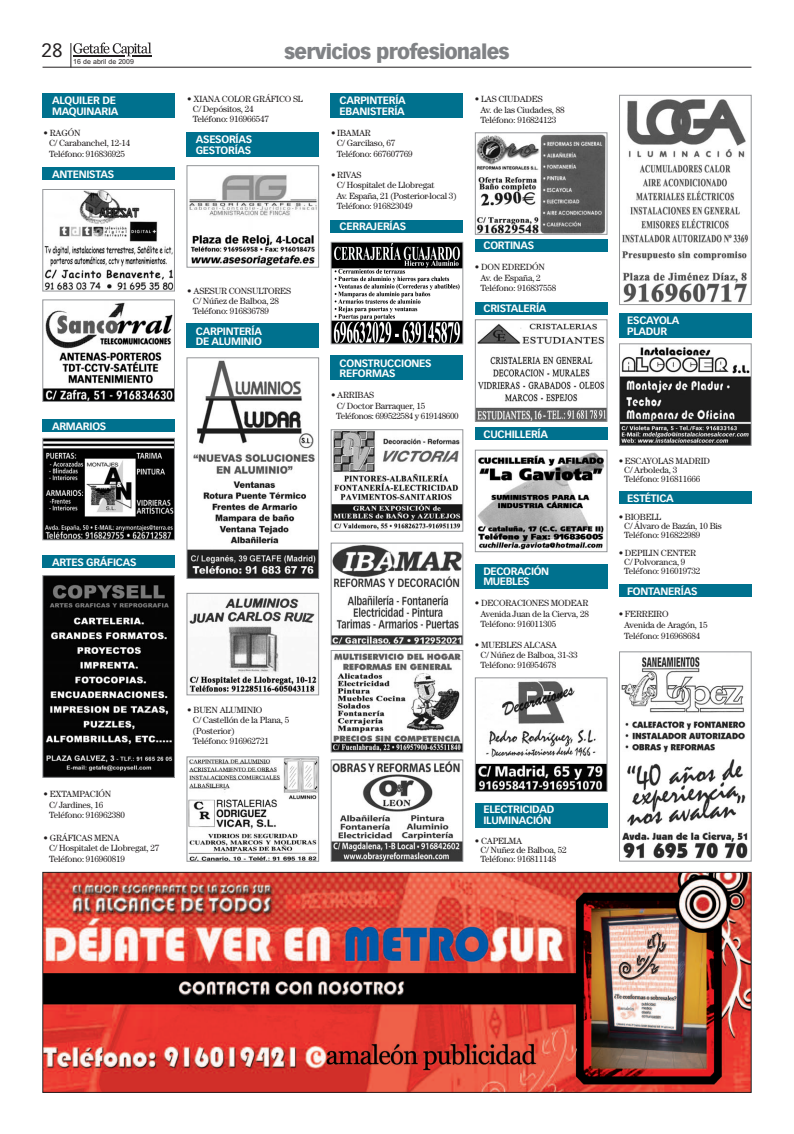
<style>
.page{position:relative;width:794px;height:1134px;background:#fff}
.page>*{position:absolute;margin:0;border:0;box-sizing:border-box;transform-origin:0 0}
.t1{font:900 20px "Vectora LH";letter-spacing:-.035em;color:#808285}
.t2{font:19px "Vectora LH";color:#231f20}
.t3{font:700 10.5px/10.5px "Vectora LH";letter-spacing:-.025em;color:#fff}
.t4{font:9px/10.5px "Century";letter-spacing:-.02em;color:#231f20}
.t5{font:7px "Arial";color:#231f20}
</style>
<div class="page">
<div style="left:475px;top:239px;width:132px;height:13px;background:#00718e"></div>
<div style="left:475px;top:302px;width:132px;height:12px;background:#00718e"></div>
<div style="left:475px;top:427px;width:132px;height:13px;background:#00718e"></div>
<div style="left:475px;top:564px;width:132px;height:24px;background:#00718e"></div>
<div style="left:475px;top:803px;width:132px;height:24px;background:#00718e"></div>
<div style="left:619px;top:314px;width:132px;height:24px;background:#00718e"></div>
<div style="left:619px;top:491px;width:132px;height:13px;background:#00718e"></div>
<div style="left:619px;top:584px;width:132px;height:13px;background:#00718e"></div>
<div style="left:331px;top:93px;width:132px;height:25px;background:#00718e"></div>
<div style="left:331px;top:220px;width:132px;height:12px;background:#00718e"></div>
<div style="left:331px;top:356px;width:132px;height:24px;background:#00718e"></div>
<div style="left:187px;top:132px;width:132px;height:24px;background:#00718e"></div>
<div style="left:187px;top:324px;width:132px;height:24px;background:#00718e"></div>
<div style="left:43px;top:93px;width:132px;height:25px;background:#00718e"></div>
<div style="left:43px;top:167px;width:132px;height:13px;background:#00718e"></div>
<div style="left:43px;top:419px;width:132px;height:13px;background:#00718e"></div>
<div style="left:43px;top:555px;width:132px;height:13px;background:#00718e"></div>
<hr style="left:43px;top:67px;width:708px;height:1px;background:#231f20">
<svg style="left:70px;top:43px;width:81px;height:24px"></svg>
<img style="left:45px;top:874px;width:704px;height:217px">
<div style="left:43px;top:872px;width:708px;height:221px;border:1px solid #231f20"></div>
<img style="left:45px;top:191px;width:128px;height:98px">
<div style="left:43px;top:189px;width:132px;height:102px;border:1px solid #939598"></div>
<img style="left:45px;top:302px;width:128px;height:98px">
<div style="left:43px;top:300px;width:132px;height:102px;border:1px solid #939598"></div>
<img style="left:45px;top:440px;width:128px;height:98px">
<div style="left:43px;top:438px;width:132px;height:102px;border:1px solid #939598"></div>
<img style="left:45px;top:577px;width:128px;height:199px">
<div style="left:43px;top:575px;width:132px;height:203px;border:1px solid #939598"></div>
<img style="left:189px;top:175px;width:128px;height:90px">
<div style="left:187px;top:165px;width:132px;height:102px;border:1px solid #939598"></div>
<img style="left:189px;top:360px;width:128px;height:217px">
<div style="left:187px;top:358px;width:132px;height:221px;border:1px solid #939598"></div>
<img style="left:189px;top:597px;width:128px;height:96px">
<div style="left:187px;top:593px;width:132px;height:102px;border:1px solid #939598"></div>
<img style="left:189px;top:759px;width:128px;height:100px">
<div style="left:187px;top:757px;width:132px;height:104px;border:1px solid #939598"></div>
<img style="left:333px;top:244px;width:128px;height:98px">
<div style="left:331px;top:242px;width:132px;height:102px;border:1px solid #939598"></div>
<img style="left:333px;top:431px;width:128px;height:98px">
<div style="left:331px;top:429px;width:132px;height:102px;border:1px solid #939598"></div>
<img style="left:333px;top:545px;width:128px;height:98px">
<div style="left:331px;top:543px;width:132px;height:102px;border:1px solid #939598"></div>
<img style="left:333px;top:653px;width:128px;height:97px">
<div style="left:331px;top:650px;width:132px;height:102px;border:1px solid #939598"></div>
<img style="left:333px;top:762px;width:128px;height:98px">
<div style="left:331px;top:760px;width:132px;height:102px;border:1px solid #939598"></div>
<img style="left:477px;top:135px;width:128px;height:98px">
<div style="left:475px;top:133px;width:132px;height:102px;border:1px solid #939598"></div>
<img style="left:477px;top:323px;width:128px;height:97px">
<div style="left:475px;top:319px;width:132px;height:103px;border:1px solid #939598"></div>
<img style="left:477px;top:452px;width:128px;height:98px">
<div style="left:475px;top:450px;width:132px;height:102px;border:1px solid #939598"></div>
<img style="left:477px;top:681px;width:128px;height:109px">
<div style="left:475px;top:678px;width:132px;height:114px;border:1px solid #939598"></div>
<img style="left:622px;top:99px;width:127px;height:204px">
<div style="left:619px;top:95px;width:132px;height:210px;border:1px solid #939598"></div>
<img style="left:621px;top:347px;width:128px;height:97px">
<div style="left:619px;top:344px;width:132px;height:102px;border:1px solid #939598"></div>
<img style="left:621px;top:656px;width:127px;height:203px">
<div style="left:619px;top:652px;width:132px;height:209px;border:1px solid #939598"></div>
<p class="t2" style="left:42px;top:42px;width:23px">28</p>
<p class="t5" style="left:73px;top:59px;width:62px">16 de abril de 2009</p>
<p class="t3" style="left:52px;top:96px;width:68px">ALQUILER DE<br>MAQUINARIA</p>
<p class="t4" style="left:49px;top:128px;width:83px;text-indent:-6px">• RAGÓN<br>C/ Carabanchel, 12-14<br>Teléfono: 916836925</p>
<p class="t3" style="left:52px;top:169px;width:64px">ANTENISTAS</p>
<p class="t3" style="left:52px;top:421px;width:56px">ARMARIOS</p>
<p class="t1" style="left:284px;top:43px;width:227px">servicios profesionales</p>
<p class="t4" style="left:193px;top:95px;width:111px;line-height:10px;text-indent:-6px">• XIANA COLOR GRÁFICO SL<br>C/ Depósitos, 24<br>Teléfono: 916966547</p>
<p class="t3" style="left:196px;top:135px;width:58px">ASESORÍAS<br>GESTORÍAS</p>
<p class="t4" style="left:193px;top:286px;width:100px;line-height:10px;text-indent:-6px">• ASESUR CONSULTORES<br>C/ Núñez de Balboa, 28<br>Teléfono: 916836789</p>
<p class="t3" style="left:196px;top:326px;width:68px">CARPINTERÍA<br>DE ALUMINIO</p>
<p class="t3" style="left:339px;top:96px;width:68px">CARPINTERÍA<br>EBANISTERÍA</p>
<p class="t4" style="left:337px;top:128px;width:77px;text-indent:-6px">• IBAMAR<br>C/ Garcilaso, 67<br>Teléfono: 667607769</p>
<p class="t4" style="left:336px;top:170px;width:122px;text-indent:-5px">• RIVAS<br>C/ Hospitalet de Llobregat<br>Av. España, 21 (Posterior-local 3)<br>Teléfono: 916823049</p>
<p class="t3" style="left:339px;top:222px;width:68px">CERRAJERÍAS</p>
<p class="t4" style="left:480px;top:95px;width:86px;text-indent:-6px">• LAS CIUDADES<br>Av. de las Ciudades, 88<br>Teléfono: 916824123</p>
<p class="t3" style="left:483px;top:241px;width:52px">CORTINAS</p>
<p class="t4" style="left:480px;top:263px;width:77px;text-indent:-6px">• DON EDREDÓN<br>Av. de España, 2<br>Teléfono: 916837558</p>
<p class="t3" style="left:483px;top:304px;width:65px">CRISTALERÍA</p>
<p class="t3" style="left:339px;top:358px;width:94px">CONSTRUCCIONES<br>REFORMAS</p>
<p class="t4" style="left:336px;top:391px;width:124px;text-indent:-5px">• ARRIBAS<br>C/ Doctor Barraquer, 15<br>Teléfonos: 699522584 y 619148600</p>
<p class="t3" style="left:483px;top:430px;width:66px">CUCHILLERÍA</p>
<p class="t3" style="left:52px;top:558px;width:86px">ARTES GRÁFICAS</p>
<p class="t4" style="left:49px;top:790px;width:77px;text-indent:-6px">• EXTAMPACIÓN<br>C/ Jardines, 16<br>Teléfono: 916962380</p>
<p class="t4" style="left:49px;top:833px;width:112px;text-indent:-6px">• GRÁFICAS MENA<br>C/ Hospitalet de Llobregat, 27<br>Teléfono: 916960819</p>
<p class="t4" style="left:193px;top:705px;width:98px;text-indent:-6px">• BUEN ALUMINIO<br>C/ Castellón de la Plana, 5 (Posterior)<br>Teléfono: 916962721</p>
<p class="t3" style="left:483px;top:566px;width:67px">DECORACIÓN<br>MUEBLES</p>
<p class="t4" style="left:480px;top:599px;width:110px;text-align:justify;text-indent:-6px">• DECORACIONES MODEAR Avenida Juan de la Cierva, 28<br>Teléfono: 916011305</p>
<p class="t4" style="left:480px;top:640px;width:99px;line-height:10px;text-indent:-6px">• MUEBLES ALCASA<br>C/ Núñez de Balboa, 31-33<br>Teléfono: 916954678</p>
<p class="t3" style="left:483px;top:805px;width:73px">ELECTRICIDAD<br>ILUMINACIÓN</p>
<p class="t4" style="left:480px;top:837px;width:88px;line-height:9px;text-indent:-6px">• CAPELMA<br>C/ Nuñez de Balboa, 52<br>Teléfono: 916811148</p>
<p class="t3" style="left:627px;top:316px;width:54px">ESCAYOLA<br>PLADUR</p>
<p class="t4" style="left:624px;top:457px;width:87px;line-height:9px;text-indent:-6px">• ESCAYOLAS MADRID<br>C/ Arboleda, 3<br>Teléfono: 916811666</p>
<p class="t3" style="left:627px;top:493px;width:48px">ESTÉTICA</p>
<p class="t4" style="left:624px;top:513px;width:99px;line-height:9px;text-indent:-6px">• BIOBELL<br>C/ Álvaro de Bazán, 10 Bis<br>Teléfono: 916822989</p>
<p class="t4" style="left:624px;top:549px;width:77px;line-height:9px;text-indent:-6px">• DEPILIN CENTER<br>C/ Polvoranca, 9<br>Teléfono: 916019732</p>
<p class="t3" style="left:627px;top:586px;width:72px">FONTANERÍAS</p>
<p class="t4" style="left:624px;top:609px;width:85px;line-height:11px;text-indent:-6px">• FERREIRO<br>Avenida de Aragón, 15<br>Teléfono: 916968684</p>
</div>
